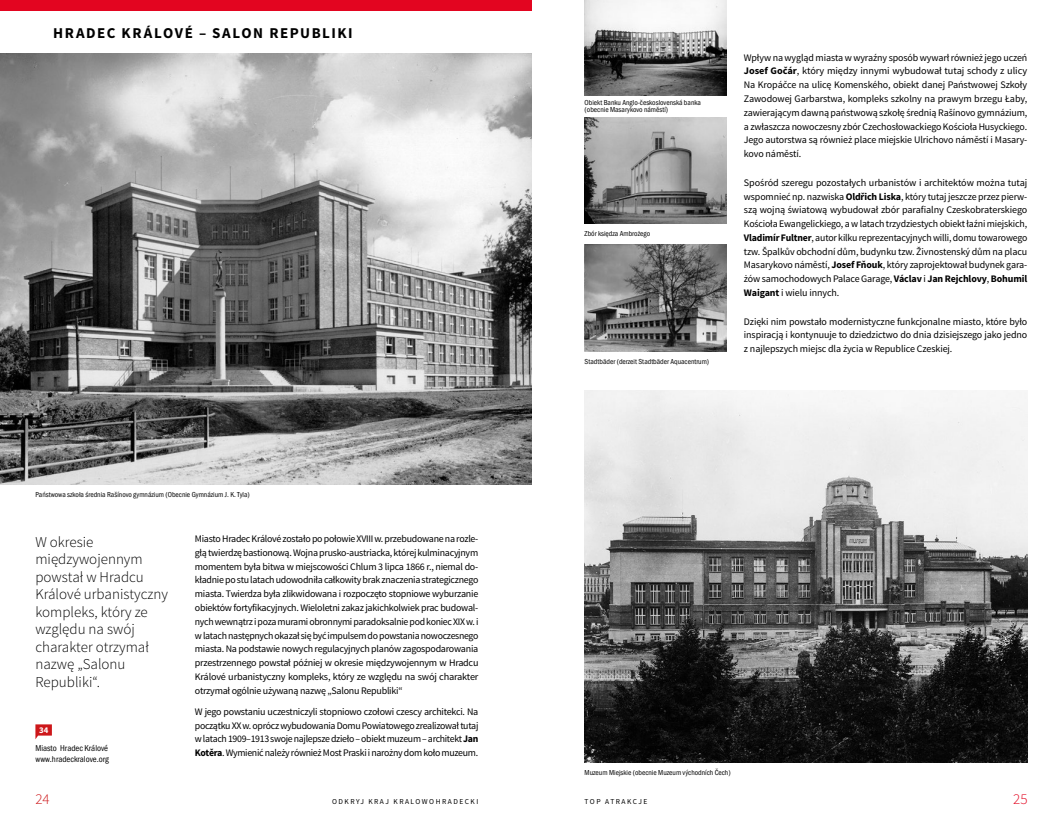
<style>
.page{position:relative;width:1063px;height:837px;background:#fff}
.page>*{position:absolute;margin:0;border:0;box-sizing:border-box;transform-origin:0 0}
.t1{font:300 15px/17.5px "Source Sans Pro";color:#000}
.t2{font:700 15px "Source Sans Pro";letter-spacing:.1em;color:#000}
.t3{font:300 15px "Source Sans Pro";color:#cd171a}
.t4{font:300 15px "Source Sans Pro";color:#e30520}
.t5{font:10px/13.8px "Source Sans Pro";letter-spacing:-.015em;color:#000;text-align:justify}
.t6{font:condensed 8.75px/11.2px "Franklin Gothic ITCTOT";color:#000}
.t7{font:700 8.75px "Source Sans Pro";color:#fff}
.t8{font:condensed 7.5px/7.5px "Franklin Gothic ITCTOT";color:#000}
.t9{font:7.5px "Source Sans Pro";letter-spacing:.2em;color:#000}
.s1{font-weight:700}
</style>
<div class="page">
<img style="left:585px;top:0;width:141px;height:96px">
<img style="left:585px;top:117px;width:141px;height:106px">
<img style="left:585px;top:390px;width:443px;height:372px">
<img style="left:585px;top:245px;width:141px;height:106px">
<div style="left:0;top:0;width:531px;height:11px;background:#e30520"></div>
<img style="left:0;top:53px;width:531px;height:431px">
<svg style="left:35px;top:724px;width:17px;height:15px"></svg>
<h1 class="t2" style="left:53px;top:23px;width:301px">HRADEC KRÁLOVÉ – SALON REPUBLIKI</h1>
<p class="t8" style="left:35px;top:491px;width:216px">Państwowa szkoła średnia Rašínovo gymnázium (Obecnie Gymnázium J. K. Tyla)</p>
<h1 class="t1" style="left:35px;top:533px;width:134px">W okresie międzywojennym powstał w Hradcu<br>Králové urbanistyczny kompleks, który ze względu na swój charakter otrzymał nazwę „Salonu<br>Republiki“.</h1>
<p class="t7" style="left:39px;top:724px;width:11px">34</p>
<p class="t6" style="left:35px;top:742px;width:75px">Miasto Hradec Králové www.hradeckralove.org</p>
<p class="t5" style="left:195px;top:532px;width:285px">Miasto Hradec Králové zostało po połowie XVIII w. przebudowane na rozle&shy;głą twierdzę bastionową. Wojna prusko-austriacka, której kulminacyjnym momentem była bitwa w miejscowości Chlum 3 lipca 1866 r., niemal do&shy;kładnie po stu latach udowodniła całkowity brak znaczenia strategicznego miasta. Twierdza była zlikwidowana i rozpoczęto stopniowe wyburzanie obiektów fortyfikacyjnych. Wieloletni zakaz jakichkolwiek prac budowal&shy;nych wewnątrz i poza murami obronnymi paradoksalnie pod koniec XIX w. i w latach następnych okazał się być impulsem do powstania nowoczesnego miasta. Na podstawie nowych regulacyjnych planów zagospodarowania przestrzennego powstał później w okresie międzywojennym w Hradcu Králové urbanistyczny kompleks, który ze względu na swój charakter otrzymał ogólnie używaną nazwę „Salonu Republiki“</p>
<p class="t5" style="left:195px;top:704px;width:285px">W jego powstaniu uczestniczyli stopniowo czołowi czescy architekci. Na początku XX w. oprócz wybudowania Domu Powiatowego zrealizował tutaj w latach 1909–1913 swoje najlepsze dzieło – obiekt muzeum – architekt <span class="s1">Jan Kotěra</span>. Wymienić należy również Most Praski i narożny dom koło muzeum.</p>
<p class="t8" style="left:585px;top:99px;width:118px">Obiekt Banku Anglo-československá banka (obecnie Masarykovo náměstí)</p>
<p class="t8" style="left:585px;top:229px;width:67px">Zbór księdza Ambrożego</p>
<p class="t8" style="left:585px;top:357px;width:126px">Stadtbäder (derzeit Stadtbäder Aquacentrum)</p>
<p class="t5" style="left:744px;top:51px;width:285px">Wpływ na wygląd miasta w wyraźny sposób wywarł również jego uczeń <span class="s1">Josef Gočár</span>, który między innymi wybudował tutaj schody z ulicy Na Kropáčce na ulicę Komenského, obiekt danej Państwowej Szkoły Zawodowej Garbarstwa, kompleks szkolny na prawym brzegu Łaby, zawierającym dawną państwową szkołę średnią Rašínovo gymnázium, a zwłaszcza nowoczesny zbór Czechosłowackiego Kościoła Husyckiego.<br>Jego autorstwa są również place miejskie Ulrichovo náměstí i Masary&shy;kovo náměstí.</p>
<p class="t5" style="left:744px;top:176px;width:285px">Spośród szeregu pozostałych urbanistów i architektów można tutaj wspomnieć np. nazwiska <span class="s1">Oldřich Liska</span>, który tutaj jeszcze przez pierw&shy;szą wojną światową wybudował zbór parafialny Czeskobraterskiego Kościoła Ewangelickiego, a w latach trzydziestych obiekt łaźni miejskich, <span class="s1">Vladimír Fultner</span>, autor kilku reprezentacyjnych willi, domu towarowego tzw. Špalkův obchodní dům, budynku tzw. Živnostenský dům na placu Masarykovo náměstí, <span class="s1">Josef Fňouk</span>, który zaprojektował budynek gara&shy;żów samochodowych Palace Garage, <span class="s1">Václav</span> i <span class="s1">Jan Rejchlovy</span>, <span class="s1">Bohumil Waigant</span> i wielu innych.</p>
<p class="t5" style="left:744px;top:314px;width:285px">Dzięki nim powstało modernistyczne funkcjonalne miasto, które było inspiracją i kontynuuje to dziedzictwo do dnia dzisiejszego jako jedno z najlepszych miejsc dla życia w Republice Czeskiej.</p>
<p class="t8" style="left:585px;top:768px;width:148px">Muzeum Miejskie (obecnie Muzeum východních Čech)</p>
<h1 class="t3" style="left:35px;top:789px;width:16px">24</h1>
<p class="t9" style="left:332px;top:796px;width:148px">ODKRYJ KRAJ KRALOWOHRADECKI</p>
<p class="t9" style="left:585px;top:796px;width:64px">TOP ATRAKCJE</p>
<h1 class="t4" style="left:1013px;top:789px;width:16px">25</h1>
</div>
